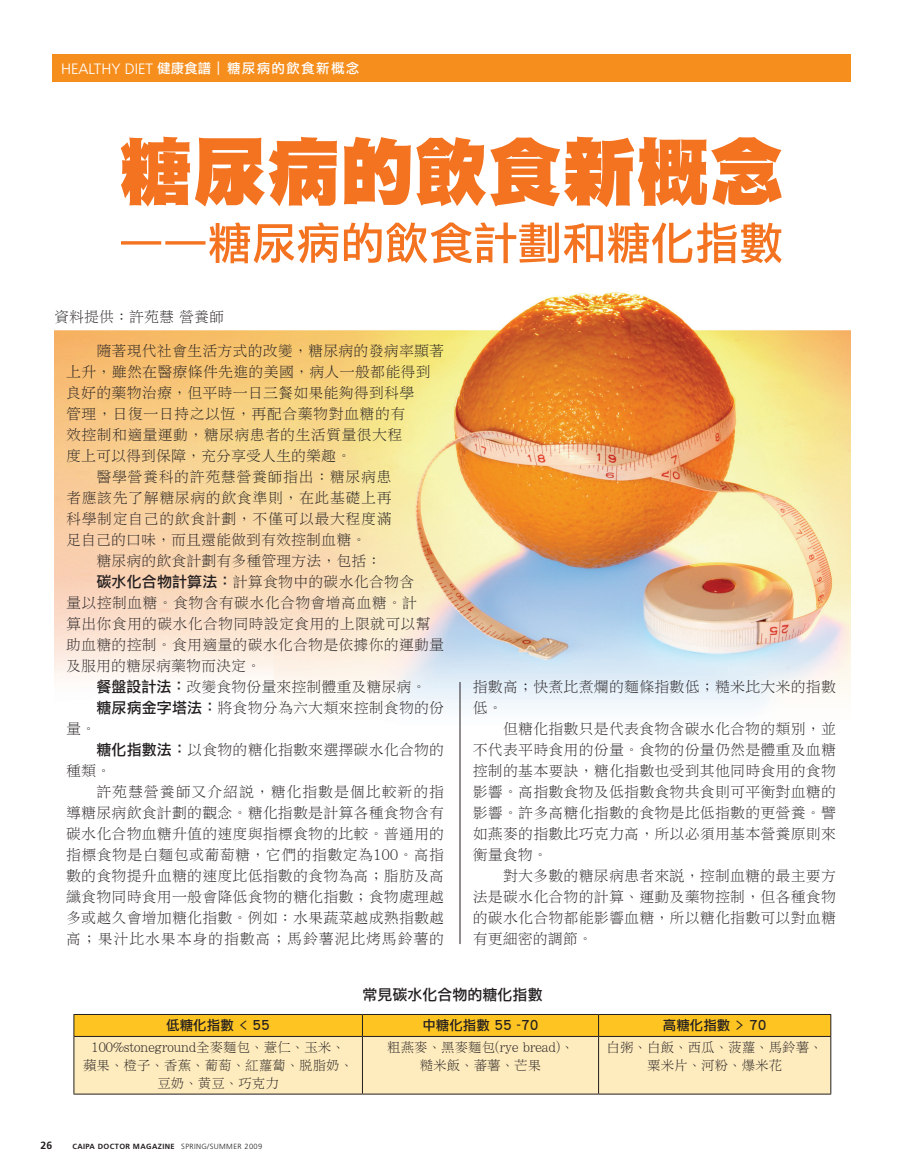
<style>
.page{position:relative;width:905px;height:1175px;background:#fff}
.page>*{position:absolute;margin:0;border:0;box-sizing:border-box;transform-origin:0 0}
.text{font:15px/21px "Li Song Pro";letter-spacing:.01em;color:#231f20}
.text-2{font:15px "Li Hei Pro";color:#231f20}
.text-3{font:13.5px/18px "Li Song Pro";color:#231f20;text-align:center}
.text-4{font:13.5px "Li Hei Pro";color:#231f20}
.t1{font:13.5px "Li Hei Pro";letter-spacing:.1em;color:#fff}
.t2{font:700 10.5px "Frutiger";color:#231f20}
.t3{font:700 7.5px "Frutiger";letter-spacing:.05em;color:#231f20}
.s1{font-family:"Frutiger";font-weight:300;font-size:15px}
.s2{font-family:"Li Hei Pro"}
.s3{font-weight:300}
</style>
<div class="page">
<img style="left:54px;top:292px;width:796px;height:581px">
<svg style="left:121px;top:222px;width:660px;height:41px"></svg>
<svg style="left:121px;top:136px;width:660px;height:71px;fill:#f47321"></svg>
<div style="left:53px;top:54px;width:797px;height:27px;background:#f68e1e"></div>
<div style="left:75px;top:1037px;width:755px;height:56px;background:#feebbe"></div>
<svg style="left:74px;top:1014px;width:757px;height:22px;background:#f2bb21"></svg>
<hr style="left:74px;top:1036px;width:288px;height:1px;background:#231f20">
<hr style="left:74px;top:1036px;width:1px;height:57px;background:#231f20">
<hr style="left:362px;top:1036px;width:236px;height:1px;background:#231f20">
<hr style="left:362px;top:1036px;width:1px;height:57px;background:#231f20">
<hr style="left:598px;top:1036px;width:233px;height:1px;background:#231f20">
<hr style="left:598px;top:1036px;width:1px;height:57px;background:#231f20">
<hr style="left:830px;top:1036px;width:1px;height:57px;background:#231f20">
<hr style="left:74px;top:1093px;width:288px;height:1px;background:#231f20">
<hr style="left:362px;top:1093px;width:236px;height:1px;background:#231f20">
<hr style="left:598px;top:1093px;width:233px;height:1px;background:#231f20">
<hr style="left:459px;top:682px;width:1px;height:262px;background:#231f20">
<p class="t1" style="left:61px;top:61px;width:300px"><span class="s1">HEALTHY DIET</span> 健康食譜 | 糖尿病的飲食新概念</p>
<p class="text" style="left:54px;top:306px;width:171px">資料提供：許苑慧 營養師</p>
<p class="text" style="left:66px;top:340px;width:379px;text-indent:30px">隨著現代社會生活方式的改變，糖尿病的發病率顯著上升，雖然在醫療條件先進的美國，病人一般都能得到良好的藥物治療，但平時一日三餐如果能夠得到科學<br>管理，日復一日持之以恆，再配合藥物對血糖的有<br>效控制和適量運動，糖尿病患者的生活質量很大程<br>度上可以得到保障，充分享受人生的樂趣。</p>
<p class="text" style="left:66px;top:466px;width:327px;text-align:justify;text-indent:30px">醫學營養科的許苑慧營養師指出：糖尿病患者應該先了解糖尿病的飲食準則，在此基礎上再科學制定自己的飲食計劃，不僅可以最大程度滿足自己的口味，而且還能做到有效控制血糖。</p>
<p class="text" style="left:96px;top:550px;width:287px">糖尿病的飲食計劃有多種管理方法，包括：</p>
<p class="text" style="left:66px;top:571px;width:379px;text-indent:30px"><span class="s2">碳水化合物計算法：</span>計算食物中的碳水化合物含<br>量以控制血糖。食物含有碳水化合物會增高血糖。計<br>算出你食用的碳水化合物同時設定食用的上限就可以幫助血糖的控制。食用適量的碳水化合物是依據你的運動量及服用的糖尿病藥物而決定。</p>
<p class="text" style="left:96px;top:676px;width:332px"><span class="s2">餐盤設計法：</span>改變食物份量來控制體重及糖尿病。</p>
<p class="text" style="left:96px;top:697px;width:349px"><span class="s2">糖尿病金字塔法：</span>將食物分為六大類來控制食物的份</p>
<p class="text" style="left:66px;top:718px;width:31px">量。</p>
<p class="text" style="left:66px;top:739px;width:379px;text-indent:30px"><span class="s2">糖化指數法：</span>以食物的糖化指數來選擇碳水化合物的種類。</p>
<p class="text" style="left:66px;top:781px;width:379px;text-align:justify;text-indent:30px">許苑慧營養師又介紹說，糖化指數是個比較新的指導糖尿病飲食計劃的觀念。糖化指數是計算各種食物含有碳水化合物血糖升值的速度與指標食物的比較。普通用的指標食物是白麵包或葡萄糖，它們的指數定為100。高指數的食物提升血糖的速度比低指數的食物為高；脂肪及高纖食物同時食用一般會降低食物的糖化指數；食物處理越多或越久會增加糖化指數。例如：水果蔬菜越成熟指數越高；果汁比水果本身的指數高；馬鈴薯泥比烤馬鈴薯的</p>
<p class="text" style="left:472px;top:676px;width:365px">指數高；快煮比煮爛的麵條指數低；糙米比大米的指數低。</p>
<p class="text" style="left:472px;top:718px;width:365px;text-align:justify;text-indent:30px">但糖化指數只是代表食物含碳水化合物的類別，並不代表平時食用的份量。食物的份量仍然是體重及血糖控制的基本要訣，糖化指數也受到其他同時食用的食物影響。高指數食物及低指數食物共食則可平衡對血糖的影響。許多高糖化指數的食物是比低指數的更營養。譬如燕麥的指數比巧克力高，所以必須用基本營養原則來衡量食物。</p>
<p class="text" style="left:472px;top:865px;width:365px;text-align:justify;text-indent:30px">對大多數的糖尿病患者來説，控制血糖的最主要方法是碳水化合物的計算、運動及藥物控制，但各種食物的碳水化合物都能影響血糖，所以糖化指數可以對血糖有更細密的調節。</p>
<p class="text-2" style="left:362px;top:986px;width:181px">常見碳水化合物的糖化指數</p>
<p class="text-4" style="left:166px;top:1018px;width:105px">低糖化指數 &lt; 55</p>
<p class="text-4" style="left:422px;top:1018px;width:118px">中糖化指數 55 -70</p>
<p class="text-4" style="left:662px;top:1018px;width:105px">高糖化指數 &gt; 70</p>
<p class="text-3" style="left:83px;top:1038px;width:271px">100%stoneground全麥麵包、薏仁、玉米、蘋果、橙子、香蕉、葡萄、紅蘿蔔、脫脂奶、豆奶、黄豆、巧克力</p>
<p class="text-3" style="left:387px;top:1038px;width:188px">粗燕麥、黑麥麵包(rye bread)、糙米飯、蕃薯、芒果</p>
<p class="text-3" style="left:606px;top:1038px;width:217px">白粥、白飯、西瓜、菠蘿、馬鈴薯、粟米片、河粉、爆米花</p>
<p class="t2" style="left:40px;top:1139px;width:13px">26</p>
<p class="t3" style="left:72px;top:1142px;width:191px">CAIPA DOCTOR MAGAZINE <span class="s3">SPRING/SUMMER 2009</span></p>
</div>
